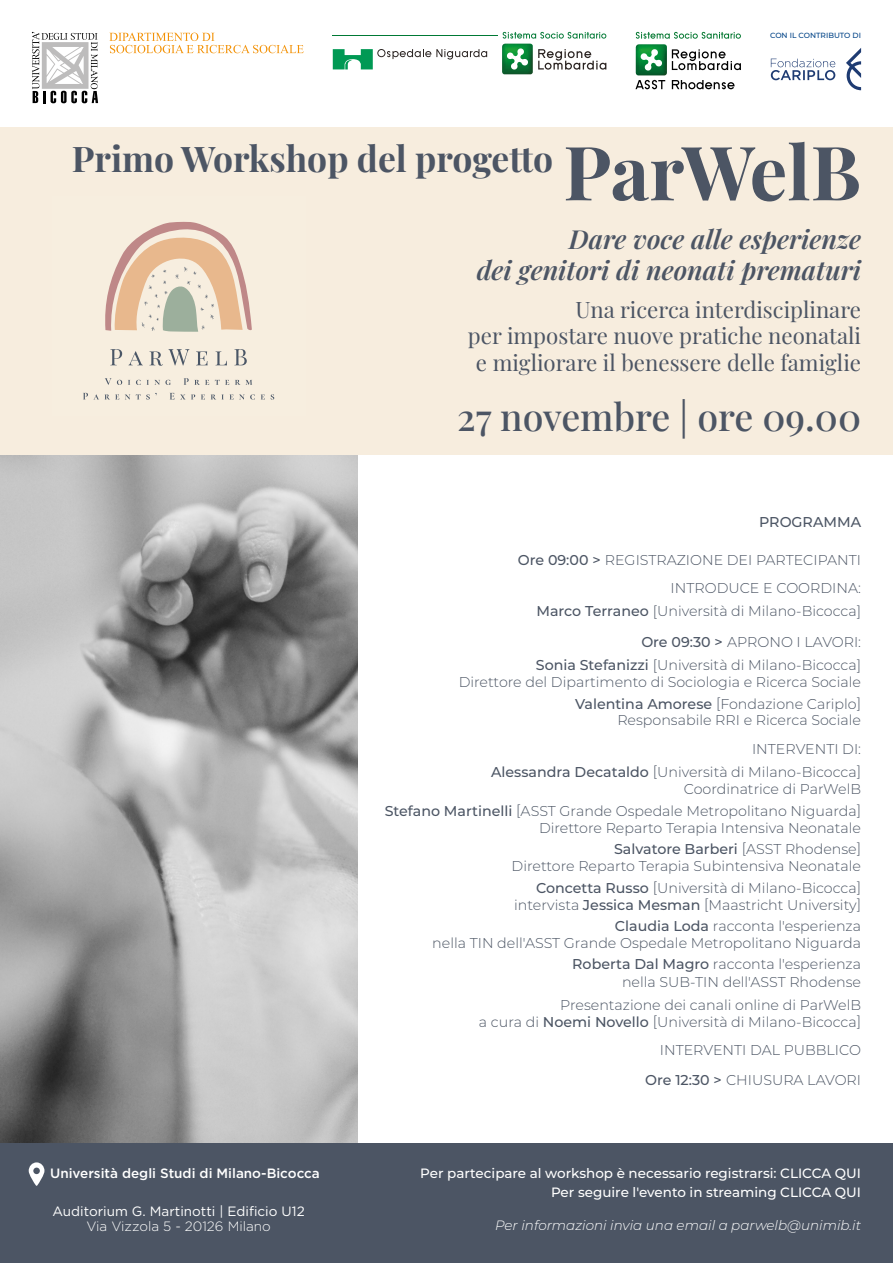
<style>
.page{position:relative;width:893px;height:1263px;background:#fff}
.page>*{position:absolute;margin:0;border:0;box-sizing:border-box;transform-origin:0 0}
.t1{font:500 37.5px "Playfair Display";color:#4c5564}
.t2{font:700 35.4px "Playfair Display";color:#4c5564}
.t3{font:italic 600 26.25px/31.5px "Playfair Display";color:#4c5564;text-align:right}
.t4{font:22.2px/26.7px "Playfair Display";color:#4c5564;text-align:right}
.t5{font:300 14.25px/21.4px "Montserrat";color:#4c5564;text-align:right}
.t6{font:500 14.25px "Montserrat";color:#4c5564}
.t7{font:500 13.5px/19.9px "Montserrat";color:#fff;text-align:right}
.t8{font:italic 300 13.5px "Montserrat";color:#fff}
.t9{font:500 13.5px "Gotham";color:#fff}
.t10{font:13.5px "Gotham";color:#fff}
.t11{font:300 13.5px "Gotham";color:#fff}
.t12{font:500 7.5px "Montserrat";color:#004387}
.s1{font-size:75px}
.s2{font-weight:500}
</style>
<div class="page">
<img style="left:0;top:455px;width:357px;height:689px">
<div style="left:0;top:127px;width:893px;height:328px;background:#f7edde"></div>
<svg style="left:110px;top:349px;width:12px;height:16px"></svg>
<svg style="left:128px;top:351px;width:15px;height:14px"></svg>
<svg style="left:149px;top:349px;width:40px;height:17px"></svg>
<svg style="left:196px;top:351px;width:12px;height:14px"></svg>
<svg style="left:216px;top:351px;width:11px;height:14px"></svg>
<svg style="left:234px;top:349px;width:13px;height:16px"></svg>
<svg style="left:105px;top:222px;width:147px;height:110px"></svg>
<svg style="left:105px;top:378px;width:17px;height:7px"></svg>
<svg style="left:136px;top:380px;width:35px;height:5px"></svg>
<svg style="left:184px;top:378px;width:25px;height:7px"></svg>
<svg style="left:215px;top:380px;width:14px;height:5px"></svg>
<svg style="left:235px;top:380px;width:17px;height:5px"></svg>
<svg style="left:83px;top:393px;width:36px;height:6px"></svg>
<svg style="left:125px;top:394px;width:5px;height:6px"></svg>
<svg style="left:136px;top:393px;width:21px;height:7px"></svg>
<svg style="left:170px;top:393px;width:25px;height:6px"></svg>
<svg style="left:201px;top:394px;width:4px;height:5px"></svg>
<svg style="left:211px;top:394px;width:44px;height:6px"></svg>
<svg style="left:261px;top:394px;width:4px;height:5px"></svg>
<svg style="left:271px;top:394px;width:3px;height:6px"></svg>
<div style="left:0;top:1144px;width:893px;height:119px;background:#4c5564"></div>
<svg style="left:29px;top:1162px;width:15px;height:24px"></svg>
<svg style="left:32px;top:32px;width:66px;height:71px"></svg>
<svg style="left:109px;top:33px;width:195px;height:20px"></svg>
<svg style="left:771px;top:48px;width:90px;height:42px"></svg>
<hr style="left:333px;top:35px;width:165px;height:1px;background:#007935">
<svg style="left:333px;top:49px;width:154px;height:20px"></svg>
<svg style="left:502px;top:32px;width:104px;height:42px"></svg>
<svg style="left:635px;top:32px;width:106px;height:57px"></svg>
<p class="t12" style="left:770px;top:30px;width:93px">CON IL CONTRIBUTO DI</p>
<h2 class="t2" style="left:72px;top:131px;width:791px">Primo Workshop del progetto <span class="s1">ParWelB</span></h2>
<h3 class="t3" style="left:477px;top:221px;width:386px">Dare voce alle esperienze<br>dei genitori di neonati prematuri</h3>
<h3 class="t4" style="left:468px;top:294px;width:395px">Una ricerca interdisciplinare<br>per impostare nuove pratiche neonatali e migliorare il benessere delle famiglie</h3>
<h1 class="t1" style="left:457px;top:388px;width:405px">27 novembre | ore 09.00</h1>
<p class="t9" style="left:50px;top:1164px;width:271px">Università degli Studi di Milano-Bicocca</p>
<p class="t10" style="left:52px;top:1202px;width:254px">Auditorium G. Martinotti | Edificio U12</p>
<p class="t11" style="left:86px;top:1218px;width:186px">Via Vizzola 5 - 20126 Milano</p>
<p class="t6" style="left:759px;top:512px;width:103px">PROGRAMMA</p>
<p class="t5" style="left:518px;top:546px;width:345px;line-height:27.8px"><span class="s2">Ore 09:00 &gt;</span> REGISTRAZIONE DEI PARTECIPANTI<br>INTRODUCE E COORDINA:</p>
<p class="t5" style="left:536px;top:596px;width:326px;line-height:30.5px"><span class="s2">Marco Terraneo</span> [Università di Milano-Bicocca]<br><span class="s2">Ore 09:30 &gt;</span> APRONO I LAVORI:</p>
<p class="t5" style="left:459px;top:657px;width:404px;line-height:16.4px"><span class="s2">Sonia Stefanizzi</span> [Università di Milano-Bicocca]<br>Direttore del Dipartimento di Sociologia e Ricerca Sociale</p>
<p class="t5" style="left:575px;top:695px;width:287px;line-height:16.4px"><span class="s2">Valentina Amorese</span> [Fondazione Cariplo]<br>Responsabile RRI e Ricerca Sociale</p>
<p class="t5" style="left:491px;top:736px;width:371px;line-height:23.5px">INTERVENTI DI:<br><span class="s2">Alessandra Decataldo</span> [Università di Milano-Bicocca]</p>
<p class="t5" style="left:385px;top:778px;width:478px">Coordinatrice di ParWelB<br><span class="s2">Stefano Martinelli</span> [ASST Grande Ospedale Metropolitano Niguarda]</p>
<p class="t5" style="left:539px;top:816px;width:324px">Direttore Reparto Terapia Intensiva Neonatale<br><span class="s2">Salvatore Barberi</span> [ASST Rhodense]</p>
<p class="t5" style="left:512px;top:855px;width:351px">Direttore Reparto Terapia Subintensiva Neonatale<br><span class="s2">Concetta Russo</span> [Università di Milano-Bicocca]</p>
<p class="t5" style="left:514px;top:893px;width:348px">intervista <span class="s2">Jessica Mesman</span> [Maastricht University]<br><span class="s2">Claudia Loda</span> racconta l'esperienza</p>
<p class="t5" style="left:432px;top:932px;width:430px">nella TIN dell'ASST Grande Ospedale Metropolitano Niguarda<br><span class="s2">Roberta Dal Magro</span> racconta l'esperienza</p>
<p class="t5" style="left:560px;top:969px;width:302px;line-height:23.5px">nella SUB-TIN dell'ASST Rhodense<br>Presentazione dei canali online di ParWelB</p>
<p class="t5" style="left:479px;top:1008px;width:384px;line-height:27.8px">a cura di <span class="s2">Noemi Novello</span> [Università di Milano-Bicocca]<br>INTERVENTI DAL PUBBLICO</p>
<p class="t5" style="left:645px;top:1069px;width:217px"><span class="s2">Ore 12:30 &gt;</span> CHIUSURA LAVORI</p>
<p class="t7" style="left:420px;top:1162px;width:442px">Per partecipare al workshop è necessario registrarsi: CLICCA QUI<br>Per seguire l'evento in streaming CLICCA QUI</p>
<p class="t8" style="left:495px;top:1216px;width:367px">Per informazioni invia una email a parwelb@unimib.it</p>
</div>
